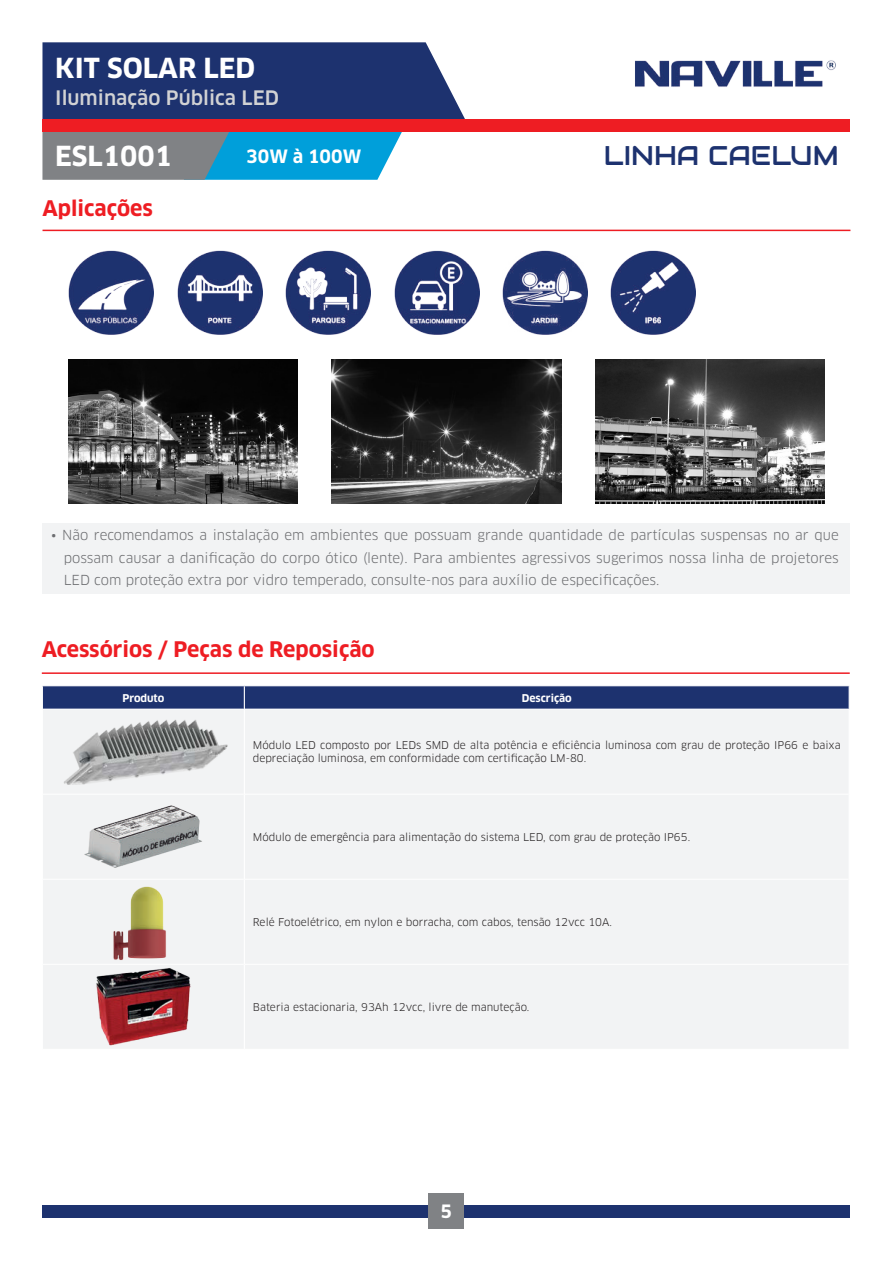
<style>
.page{position:relative;width:893px;height:1263px;background:#fff}
.page>*{position:absolute;margin:0;border:0;box-sizing:border-box;transform-origin:0 0}
.t1{font:700 27px "Clan OT";color:#fff}
.t2{font:27px "Audiowide";color:#1d326f}
.t3{font:700 21px "Clan OT";color:#ee1d23}
.t4{font:500 19.5px "Clan OT";color:#d1d2d4}
.t5{font:700 18px "Clan OT";color:#fff}
.t6{font:13.5px/22.5px "Clan OT";color:#6c6d70;text-align:justify}
.t7{font:10.5px/12.6px "Clan OT";color:#231f20}
.t8{font:700 10.5px "Clan OT";color:#fff}
</style>
<div class="page">
<svg style="left:42px;top:131px;width:360px;height:49px;background:#4895b2"></svg>
<div style="left:42px;top:42px;width:423px;height:79px;background:#1d326f"></div>
<div style="left:43px;top:119px;width:807px;height:13px;background:#ee1d23"></div>
<div style="left:43px;top:1205px;width:807px;height:13px;background:#1d326f"></div>
<div style="left:429px;top:1194px;width:35px;height:35px;background:#808285"></div>
<img style="left:635px;top:60px;width:201px;height:27px">
<hr style="left:43px;top:230px;width:807px;height:1px;background:#ee1d23">
<img style="left:68px;top:359px;width:230px;height:145px">
<img style="left:595px;top:359px;width:230px;height:145px">
<img style="left:332px;top:359px;width:229px;height:145px">
<img style="left:69px;top:251px;width:85px;height:83px">
<img style="left:177px;top:251px;width:85px;height:83px">
<img style="left:286px;top:251px;width:85px;height:83px">
<img style="left:394px;top:251px;width:85px;height:83px">
<img style="left:502px;top:251px;width:85px;height:83px">
<img style="left:611px;top:251px;width:85px;height:83px">
<div style="left:43px;top:523px;width:807px;height:71px;background:#f2f3f4"></div>
<div style="left:43px;top:710px;width:805px;height:339px;background:#f2f3f4"></div>
<hr style="left:43px;top:794px;width:201px;height:1px;background:#fff">
<hr style="left:245px;top:794px;width:604px;height:1px;background:#fff">
<hr style="left:43px;top:879px;width:201px;height:1px;background:#fff">
<hr style="left:245px;top:879px;width:604px;height:1px;background:#fff">
<hr style="left:43px;top:964px;width:201px;height:1px;background:#fff">
<hr style="left:245px;top:964px;width:604px;height:1px;background:#fff">
<svg style="left:42px;top:686px;width:808px;height:23px;background:#243873"></svg>
<hr style="left:244px;top:709px;width:1px;height:85px;background:#fff">
<hr style="left:244px;top:794px;width:1px;height:85px;background:#fff">
<hr style="left:244px;top:879px;width:1px;height:85px;background:#fff">
<hr style="left:244px;top:964px;width:1px;height:85px;background:#fff">
<img style="left:58px;top:718px;width:171px;height:67px">
<img style="left:84px;top:799px;width:118px;height:75px">
<img style="left:43px;top:880px;width:190px;height:84px">
<img style="left:80px;top:966px;width:127px;height:82px">
<hr style="left:42px;top:672px;width:808px;height:2px;background:#ee1d23">
<h1 class="t1" style="left:55px;top:52px;width:202px">KIT SOLAR LED</h1>
<h3 class="t4" style="left:55px;top:86px;width:225px">Iluminação Pública LED</h3>
<h1 class="t1" style="left:55px;top:140px;width:118px">ESL1001</h1>
<h3 class="t5" style="left:246px;top:146px;width:117px">30W à 100W</h3>
<h2 class="t3" style="left:43px;top:196px;width:112px">Aplicações</h2>
<h1 class="t2" style="left:604px;top:138px;width:236px">LINHA CAELUM</h1>
<p class="t6" style="left:64px;top:524px;width:776px;text-indent:-13px">• Não recomendamos a instalação em ambientes que possuam grande quantidade de partículas suspensas no ar que possam causar a danificação do corpo ótico (lente). Para ambientes agressivos sugerimos nossa linha de projetores LED com proteção extra por vidro temperado, consulte-nos para auxílio de especificações.</p>
<h2 class="t3" style="left:42px;top:637px;width:334px">Acessórios / Peças de Reposição</h2>
<p class="t8" style="left:122px;top:692px;width:43px">Produto</p>
<p class="t8" style="left:522px;top:692px;width:52px">Descrição</p>
<p class="t7" style="left:253px;top:739px;width:589px">Módulo LED composto por LEDs SMD de alta potência e eficiência luminosa com grau de proteção IP66 e baixa depreciação luminosa, em conformidade com certificação LM-80.</p>
<p class="t7" style="left:253px;top:831px;width:439px">Módulo de emergência para alimentação do sistema LED, com grau de proteção IP65.</p>
<p class="t7" style="left:253px;top:916px;width:361px">Relé Fotoelétrico, em nylon e borracha, com cabos, tensão 12vcc 10A.</p>
<p class="t7" style="left:253px;top:1001px;width:278px">Bateria estacionaria, 93Ah 12vcc, livre de manuteção.</p>
<h3 class="t5" style="left:441px;top:1200px;width:13px">5</h3>
</div>
